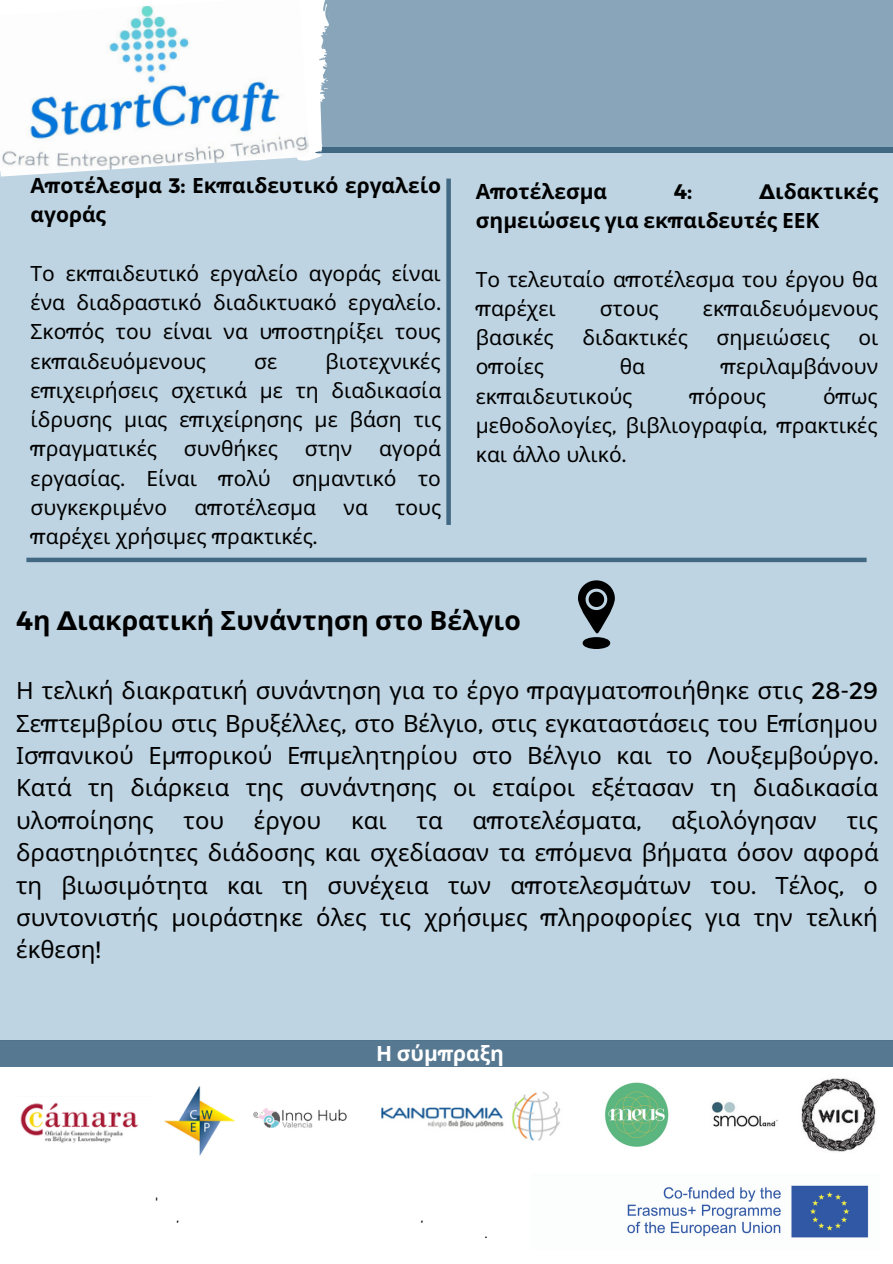
<style>
.page{position:relative;width:893px;height:1264px;background:#fff}
.page>*{position:absolute;margin:0;border:0;box-sizing:border-box;transform-origin:0 0}
.t1{font:700 26.55px "Noto Sans";color:#000}
.t2{font:23.85px/32.4px "Noto Sans";color:#000;text-align:justify}
.t3{font:21px/29.2px "Noto Sans";color:#000;text-align:justify}
.t4{font:700 21px/29.2px "Noto Sans";color:#000}
.t5{font:700 21px "Noto Sans";color:#fff}
.t6{font:700 21px "Montserrat";color:#000}
.t7{font:12px "Montserrat";color:#000}
.s1{font-family:"Montserrat"}
</style>
<div class="page">
<div style="left:0;top:0;width:892px;height:1040px;background:#bed4e2"></div>
<img style="left:164px;top:1086px;width:71px;height:69px">
<img style="left:801px;top:1078px;width:75px;height:74px">
<img style="left:605px;top:1082px;width:64px;height:65px">
<img style="left:253px;top:1108px;width:94px;height:20px">
<img style="left:20px;top:1102px;width:118px;height:41px">
<img style="left:381px;top:1091px;width:179px;height:50px">
<div style="left:0;top:1040px;width:892px;height:26px;background:#567891"></div>
<img style="left:711px;top:1101px;width:67px;height:26px">
<img style="left:627px;top:1185px;width:242px;height:53px">
<div style="left:446px;top:178px;width:5px;height:347px;background:#426984"></div>
<div style="left:0;top:0;width:892px;height:147px;background:#88a5b9"></div>
<div style="left:0;top:147px;width:892px;height:6px;background:#426984"></div>
<svg style="left:309px;top:0;width:19px;height:160px;fill:#fff"></svg>
<img style="left:0;top:0;width:309px;height:177px">
<div style="left:26px;top:557px;width:840px;height:5px;background:#426984"></div>
<div style="left:582px;top:637px;width:28px;height:12px;background:#000;border-radius:50%"></div>
<svg style="left:578px;top:580px;width:36px;height:53px"></svg>
<p class="t4" style="left:31px;top:170px;width:412px">Α<span class="s1">π</span>οτέλεσμα <span class="s1">3:</span> Εκ<span class="s1">π</span>αιδευτικό εργαλείο αγοράς</p>
<p class="t3" style="left:31px;top:258px;width:412px">Το εκ<span class="s1">π</span>αιδευτικό εργαλείο αγοράς είναι ένα διαδραστικό διαδικτυακό εργαλείο<span class="s1">.<br></span>Σκο<span class="s1">π</span>ός του είναι να υ<span class="s1">π</span>οστηρίξει τους εκ<span class="s1">π</span>αιδευόμενους</p>
<p class="t3" style="left:31px;top:346px;width:412px;text-indent:295px">βιοτεχνικές ε<span class="s1">π</span>ιχειρήσεις σχετικά με τη διαδικασία ίδρυσης μιας ε<span class="s1">π</span>ιχείρησης με βάση τις <span class="s1">π</span>ραγματικές</p>
<p class="t3" style="left:254px;top:346px;width:25px">σε</p>
<p class="t3" style="left:31px;top:433px;width:412px;text-indent:348px">αγορά εργασίας<span class="s1">.</span> Είναι <span class="s1">π</span>ολύ σημαντικό το συγκεκριμένο</p>
<p class="t3" style="left:184px;top:433px;width:96px">συνθήκες</p>
<p class="t3" style="left:305px;top:433px;width:49px">στην</p>
<p class="t3" style="left:195px;top:492px;width:123px">α<span class="s1">π</span>οτέλεσμα</p>
<p class="t3" style="left:343px;top:492px;width:26px">να</p>
<p class="t3" style="left:395px;top:492px;width:47px">τους</p>
<p class="t3" style="left:31px;top:521px;width:288px"><span class="s1">π</span>αρέχει χρήσιμες <span class="s1">π</span>ρακτικές<span class="s1">.</span></p>
<p class="t4" style="left:476px;top:176px;width:404px;text-indent:283px"><span class="s1">Δ</span>ιδακτικές σημειώσεις για εκ<span class="s1">π</span>αιδευτές ΕΕΚ</p>
<p class="t3" style="left:476px;top:264px;width:403px">Το τελευταίο α<span class="s1">π</span>οτέλεσμα του έργου θα <span class="s1">π</span>αρέχει</p>
<p class="t4" style="left:476px;top:176px;width:133px">Α<span class="s1">π</span>οτέλεσμα</p>
<p class="t6" style="left:674px;top:178px;width:20px">4:</p>
<p class="t3" style="left:600px;top:293px;width:60px">στους</p>
<p class="t3" style="left:702px;top:293px;width:177px">εκ<span class="s1">π</span>αιδευόμενους</p>
<p class="t3" style="left:476px;top:322px;width:79px">βασικές</p>
<p class="t3" style="left:582px;top:322px;width:107px">διδακτικές</p>
<p class="t3" style="left:716px;top:322px;width:115px">σημειώσεις</p>
<p class="t3" style="left:858px;top:322px;width:21px">οι</p>
<p class="t3" style="left:476px;top:351px;width:70px">ο<span class="s1">π</span>οίες</p>
<p class="t3" style="left:619px;top:351px;width:27px">θα</p>
<p class="t3" style="left:720px;top:351px;width:159px"><span class="s1">π</span>εριλαμβάνουν</p>
<p class="t3" style="left:476px;top:381px;width:158px">εκ<span class="s1">π</span>αιδευτικούς</p>
<p class="t3" style="left:689px;top:381px;width:78px"><span class="s1">π</span>όρους</p>
<p class="t3" style="left:476px;top:381px;width:403px;text-indent:347px">ό<span class="s1">π</span>ως μεθοδολογίες<span class="s1">,</span> βιβλιογραφία<span class="s1">, π</span>ρακτικές και άλλο υλικό<span class="s1">.</span></p>
<p class="t1" style="left:16px;top:601px;width:506px"><span class="s1">4</span>η <span class="s1">Δ</span>ιακρατική Συνάντηση στο Βέλγιο</p>
<p class="t2" style="left:16px;top:673px;width:863px">Η τελική διακρατική συνάντηση για το έργο <span class="s1">π</span>ραγματο<span class="s1">π</span>οιήθηκε στις <span class="s1">28-29<br></span>Σε<span class="s1">π</span>τεμβρίου στις Βρυξέλλες<span class="s1">,</span> στο Βέλγιο<span class="s1">,</span> στις εγκαταστάσεις του Ε<span class="s1">π</span>ίσημου Ισ<span class="s1">π</span>ανικού Εμ<span class="s1">π</span>ορικού Ε<span class="s1">π</span>ιμελητηρίου στο Βέλγιο και το Λουξεμβούργο<span class="s1">.<br></span>Κατά τη διάρκεια της συνάντησης οι εταίροι εξέτασαν τη διαδικασία υλο<span class="s1">π</span>οίησης</p>
<p class="t2" style="left:184px;top:803px;width:42px">του</p>
<p class="t2" style="left:254px;top:803px;width:69px">έργου</p>
<p class="t2" style="left:351px;top:803px;width:37px">και</p>
<p class="t2" style="left:416px;top:803px;width:28px">τα</p>
<p class="t2" style="left:472px;top:803px;width:170px">α<span class="s1">π</span>οτελέσματα<span class="s1">,</span></p>
<p class="t2" style="left:671px;top:803px;width:147px">αξιολόγησαν</p>
<p class="t2" style="left:16px;top:803px;width:863px;text-indent:830px">τις δραστηριότητες διάδοσης και σχεδίασαν τα ε<span class="s1">π</span>όμενα βήματα όσον αφορά τη βιωσιμότητα και τη συνέχεια των α<span class="s1">π</span>οτελεσμάτων του<span class="s1">.</span> Τέλος<span class="s1">,</span> ο συντονιστής μοιράστηκε όλες τις χρήσιμες <span class="s1">π</span>ληροφορίες για την τελική έκθεση<span class="s1">!</span></p>
<p class="t5" style="left:376px;top:1038px;width:130px">Η σύμ<span class="s1">π</span>ραξη</p>
<p class="t7" style="left:155px;top:1194px;width:4px">'</p>
<p class="t7" style="left:176px;top:1210px;width:4px">,</p>
<p class="t7" style="left:421px;top:1210px;width:4px">,</p>
<p class="t7" style="left:484px;top:1226px;width:4px">.</p>
</div>
